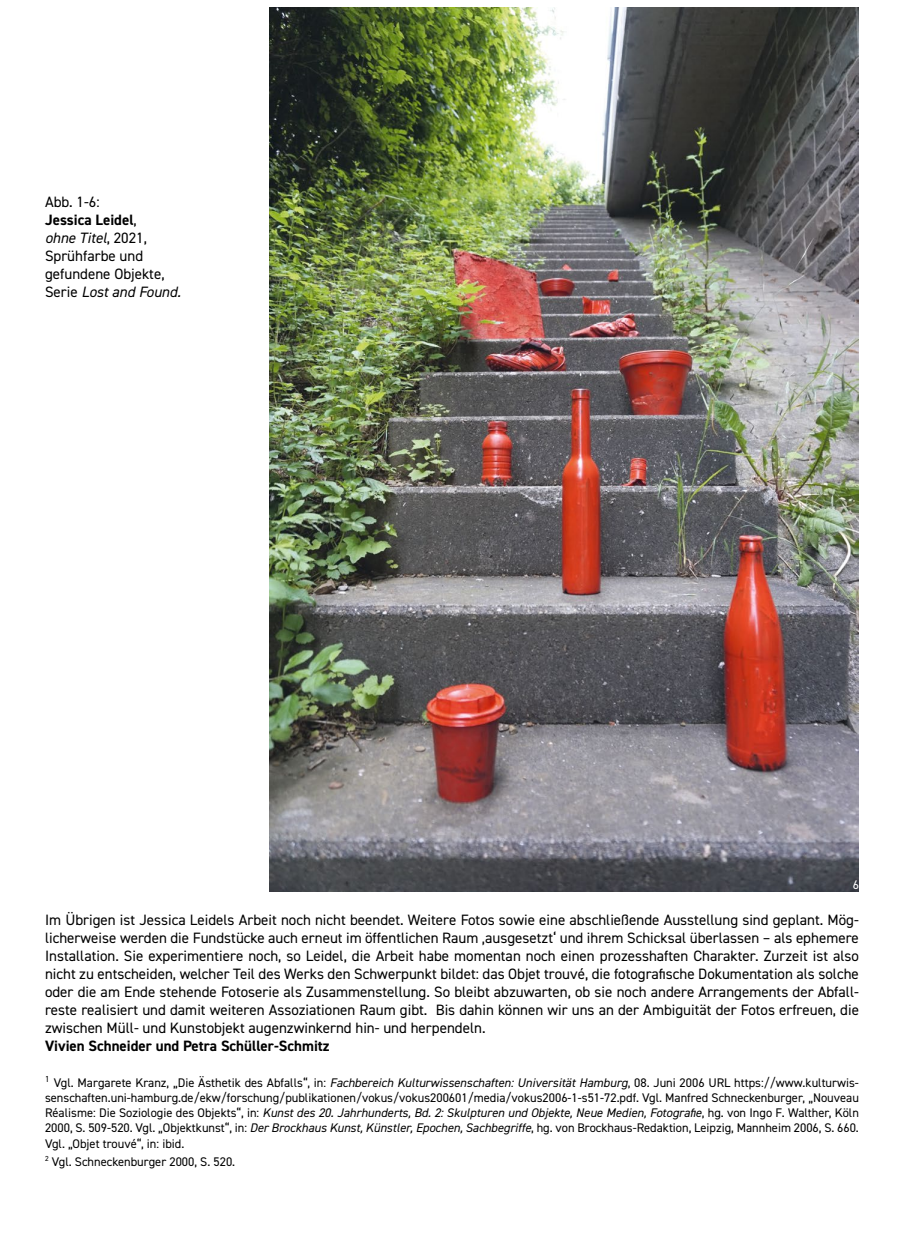
<style>
.page{position:relative;width:904px;height:1241px;background:#fff}
.page>*{position:absolute;margin:0;border:0;box-sizing:border-box;transform-origin:0 0}
.t1{font:15px/18px "DIN2014 Regular 2";color:#000;text-align:justify}
.t2{font:700 15px "DIN2014";color:#000}
.t3{font:15px "DIN2014 Italic 2";color:#000}
.t4{font:12.5px/15px "DIN2014 Regular 2";color:#000}
.t5{font:12.5px "DIN2014 Italic 2";color:#000}
.t6{font:12.5px "DIN2014 Regular 2";color:#fff}
.s1{font-family:"DIN2014 Regular 2";font-weight:400}
.s2{font-family:"DIN2014 Regular 2"}
.s3{font-family:"DIN2014 Italic 2"}
</style>
<div class="page">
<img style="left:269px;top:7px;width:590px;height:884px">
<p class="t1" style="left:45px;top:192px;width:56px">Abb. 1-6:</p>
<p class="t2" style="left:45px;top:209px;width:93px">Jessica Leidel<span class="s1">,</span></p>
<p class="t3" style="left:45px;top:228px;width:103px">ohne Titel<span class="s2">, 2021,</span></p>
<p class="t1" style="left:45px;top:246px;width:121px">Sprühfarbe und gefundene Objekte,</p>
<p class="t3" style="left:45px;top:282px;width:137px"><span class="s2">Serie</span> Lost and Found.</p>
<p class="t6" style="left:852px;top:877px;width:8px">6</p>
<p class="t1" style="left:45px;top:910px;width:815px">Im Übrigen ist Jessica Leidels Arbeit noch nicht beendet. Weitere Fotos sowie eine abschließende Ausstellung sind geplant. Mög&shy;licherweise werden die Fundstücke auch erneut im öffentlichen Raum ‚ausgesetzt‘ und ihrem Schicksal überlassen – als ephemere Installation. Sie experimentiere noch, so Leidel, die Arbeit habe momentan noch einen prozesshaften Charakter. Zurzeit ist also nicht zu entscheiden, welcher Teil des Werks den Schwerpunkt bildet: das Objet trouvé, die fotografische Dokumentation als solche oder die am Ende stehende Fotoserie als Zusammenstellung. So bleibt abzuwarten, ob sie noch andere Arrangements der Abfall&shy;reste realisiert und damit weiteren Assoziationen Raum gibt. Bis dahin können wir uns an der Ambiguität der Fotos erfreuen, die zwischen Müll- und Kunstobjekt augenzwinkernd hin- und herpendeln.</p>
<p class="t2" style="left:45px;top:1036px;width:286px">Vivien Schneider und Petra Schüller-Schmitz</p>
<p class="t4" style="left:45px;top:1075px;width:815px"><sup>1</sup> Vgl. Margarete Kranz, „Die Ästhetik des Abfalls“, in: <span class="s3">Fachbereich Kulturwissenschaften: Universität Hamburg</span>, 08. Juni 2006 URL https://www.kulturwis&shy;senschaften.uni-hamburg.de/ekw/forschung/publikationen/vokus/vokus200601/media/vokus2006-1-s51-72.pdf. Vgl. Manfred Schneckenburger, „Nouveau</p>
<p class="t5" style="left:45px;top:1105px;width:815px"><span class="s2">Réalisme: Die Soziologie des Objekts“, in:</span> Kunst des 20. Jahrhunderts, Bd. 2: Skulpturen und Objekte, Neue Medien, Fotografie<span class="s2">, hg. von Ingo F. Walther, Köln</span></p>
<p class="t4" style="left:45px;top:1120px;width:815px">2000, S. 509-520. Vgl. „Objektkunst“, in: <span class="s3">Der Brockhaus Kunst, Künstler, Epochen, Sachbegriffe</span>, hg. von Brockhaus-Redaktion, Leipzig, Mannheim 2006, S. 660.<br>Vgl. „Objet trouvé“, in: ibid.</p>
<p class="t4" style="left:45px;top:1153px;width:192px"><sup>2</sup> Vgl. Schneckenburger 2000, S. 520.</p>
</div>
